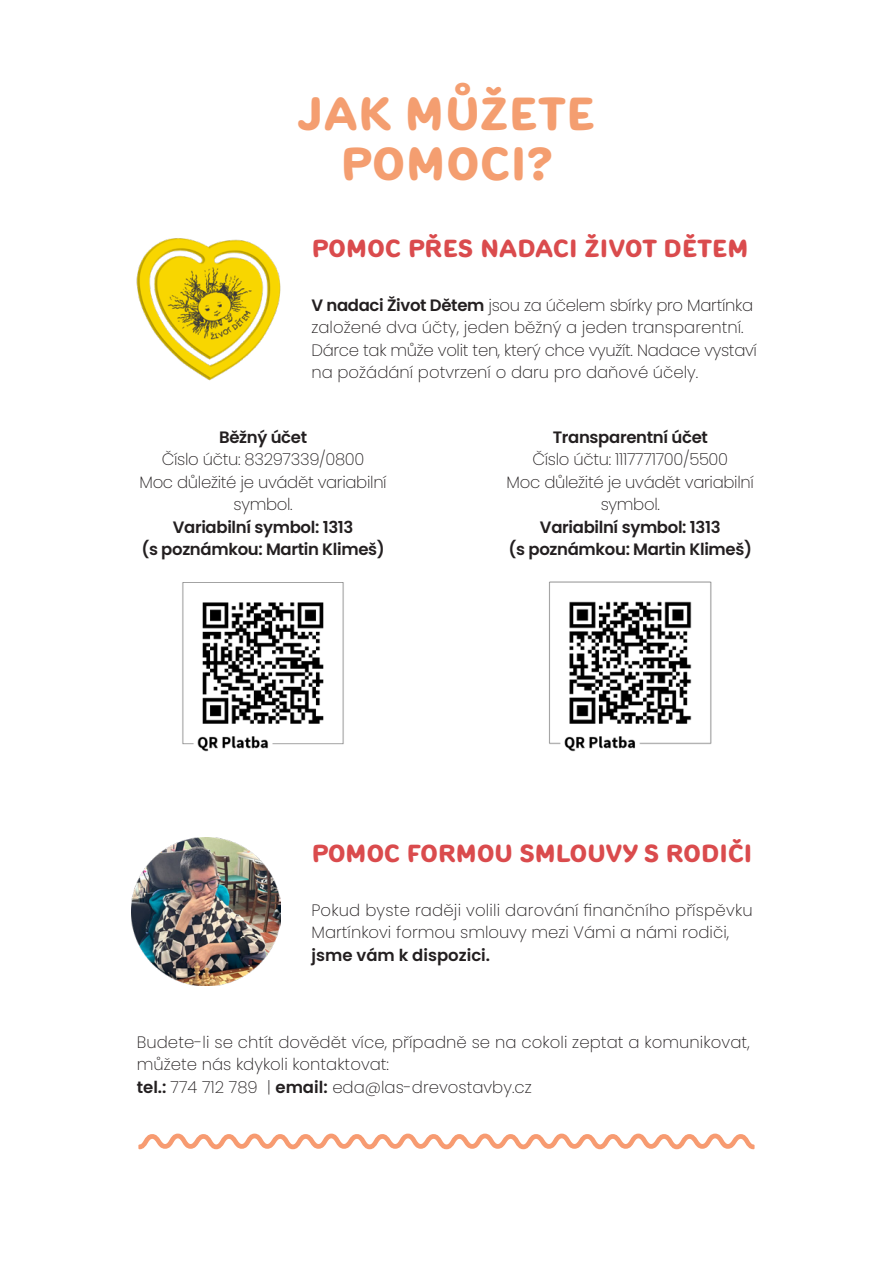
<style>
.page{position:relative;width:893px;height:1263px;background:#fff}
.page>*{position:absolute;margin:0;border:0;box-sizing:border-box;transform-origin:0 0}
.t1{font:45px "Pinecone MVB";color:#f49e70}
.t2{font:24px "Pinecone MVB";letter-spacing:-.02em;color:#da4b4d}
.t3{font:200 16.5px/22.5px "Poppins";color:#231f20}
.t4{font:600 16.5px "Poppins";letter-spacing:-.02em;color:#231f20}
.t5{font:200 16.5px "Poppins";letter-spacing:-.02em;color:#231f20}
.s1{font-weight:600}
</style>
<div class="page">
<svg style="left:138px;top:1133px;width:616px;height:16px"></svg>
<img style="left:136px;top:238px;width:145px;height:143px">
<img style="left:549px;top:581px;width:163px;height:171px">
<img style="left:182px;top:582px;width:162px;height:170px">
<img style="left:132px;top:838px;width:148px;height:148px">
<p class="t1" style="left:298px;top:80px;width:299px">JAK MŮŽETE</p>
<p class="t1" style="left:340px;top:129px;width:214px">POMOCI?</p>
<p class="t2" style="left:311px;top:230px;width:439px">POMOC PŘES NADACI ŽIVOT DĚTEM</p>
<p class="t3" style="left:311px;top:294px;width:447px"><span class="s1">V nadaci Život Dětem</span> jsou za účelem sbírky pro Martínka založené dva účty, jeden běžný a jeden transparentní.<br>Dárce tak může volit ten, který chce využít. Nadace vystaví na požádání potvrzení o daru pro daňové účely.</p>
<p class="t4" style="left:219px;top:427px;width:90px">Běžný účet</p>
<p class="t5" style="left:162px;top:450px;width:204px">Číslo účtu: 83297339/0800</p>
<p class="t5" style="left:139px;top:472px;width:249px">Moc důležité je uvádět variabilní</p>
<p class="t3" style="left:233px;top:493px;width:61px">symbol.</p>
<p class="t4" style="left:173px;top:517px;width:182px">Variabilní symbol: 1313</p>
<p class="t4" style="left:141px;top:540px;width:245px">(s poznámkou: Martin Klimeš)</p>
<p class="t4" style="left:553px;top:427px;width:157px">Transparentní účet</p>
<p class="t5" style="left:532px;top:450px;width:197px">Číslo účtu: 1117771700/5500</p>
<p class="t5" style="left:507px;top:472px;width:249px">Moc důležité je uvádět variabilní</p>
<p class="t3" style="left:601px;top:493px;width:61px">symbol.</p>
<p class="t4" style="left:540px;top:517px;width:182px">Variabilní symbol: 1313</p>
<p class="t4" style="left:509px;top:540px;width:245px">(s poznámkou: Martin Klimeš)</p>
<p class="t2" style="left:311px;top:835px;width:442px">POMOC FORMOU SMLOUVY S RODIČI</p>
<p class="t3" style="left:311px;top:899px;width:443px">Pokud byste raději volili darování finančního příspěvku</p>
<p class="t3" style="left:311px;top:921px;width:419px">Martínkovi formou smlouvy mezi Vámi a námi rodiči, <span class="s1">jsme vám k dispozici.</span></p>
<p class="t3" style="left:137px;top:1030px;width:614px">Budete-li se chtít dovědět více, případně se na cokoli zeptat a komunikovat,</p>
<p class="t3" style="left:137px;top:1053px;width:254px">můžete nás kdykoli kontaktovat:</p>
<p class="t3" style="left:137px;top:1075px;width:396px"><span class="s1">tel.:</span> 774 712 789 | <span class="s1">email:</span> eda@las-drevostavby.cz</p>
</div>
